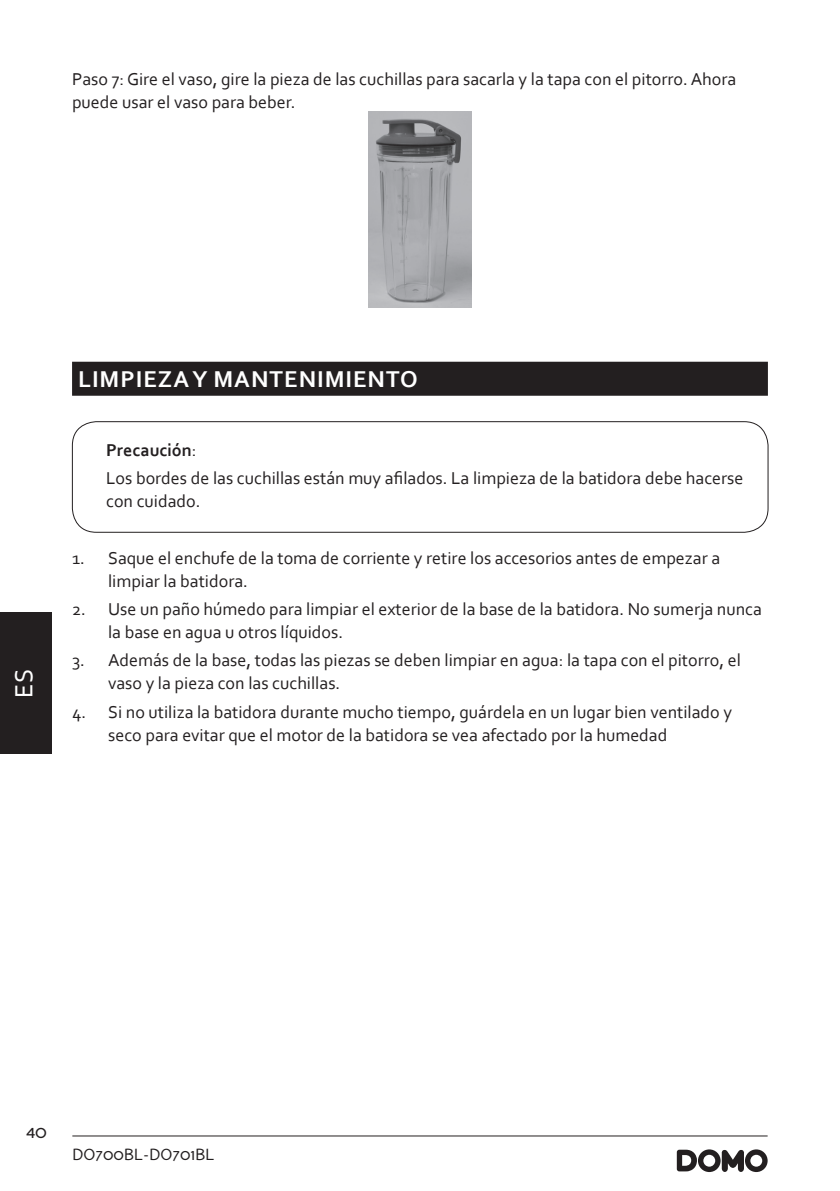
<style>
.page{position:relative;width:840px;height:1191px;background:#fff}
.page>*{position:absolute;margin:0;border:0;box-sizing:border-box;transform-origin:0 0}
.t1{font:26px "Corbel";color:#fff}
.t2{font:700 24px "Corbel";letter-spacing:.04em;color:#fff}
.t3{font:18px/22.8px "Corbel";color:#231f20}
.t4{font:18px "Perspective Sans";color:#231f20}
.t5{font:16px "Perspective Sans";color:#231f20}
.s1{font-weight:700}
</style>
<div class="page">
<hr style="left:72px;top:1135px;width:695px;height:1px;background:#231f20">
<svg style="left:676px;top:1149px;width:91px;height:23px"></svg>
<div style="left:0;top:612px;width:51px;height:142px;background:#231f20"></div>
<div style="left:72px;top:362px;width:695px;height:34px;background:#231f20"></div>
<img style="left:368px;top:111px;width:103px;height:196px">
<div style="left:72px;top:421px;width:695px;height:111px;border:1px solid #231f20;border-radius:24px"></div>
<p class="t3" style="left:72px;top:68px;width:665px">Paso 7: Gire el vaso, gire la pieza de las cuchillas para sacarla y la tapa con el pitorro. Ahora puede usar el vaso para beber.</p>
<h1 class="t1" style="left:8px;top:697px;width:30px;rotate:-90deg">ES</h1>
<h2 class="t2" style="left:78px;top:364px;width:341px">LIMPIEZA Y MANTENIMIENTO</h2>
<p class="t3" style="left:106px;top:435px;width:638px;line-height:28.4px"><span class="s1">Precaución</span>:<br>Los bordes de las cuchillas están muy afilados. La limpieza de la batidora debe hacerse</p>
<p class="t3" style="left:106px;top:489px;width:96px">con cuidado.</p>
<p class="t3" style="left:108px;top:546px;width:613px;text-indent:-36px">1. Saque el enchufe de la toma de corriente y retire los accesorios antes de empezar a limpiar la batidora.</p>
<p class="t3" style="left:108px;top:597px;width:655px;text-indent:-36px">2. Use un paño húmedo para limpiar el exterior de la base de la batidora. No sumerja nunca la base en agua u otros líquidos.</p>
<p class="t3" style="left:108px;top:648px;width:634px;text-indent:-36px">3. Además de la base, todas las piezas se deben limpiar en agua: la tapa con el pitorro, el vaso y la pieza con las cuchillas.</p>
<p class="t3" style="left:108px;top:700px;width:625px;text-indent:-36px">4. Si no utiliza la batidora durante mucho tiempo, guárdela en un lugar bien ventilado y seco para evitar que el motor de la batidora se vea afectado por la humedad</p>
<p class="t4" style="left:26px;top:1121px;width:23px">40</p>
<p class="t5" style="left:72px;top:1145px;width:143px">DO700BL-DO701BL</p>
</div>
